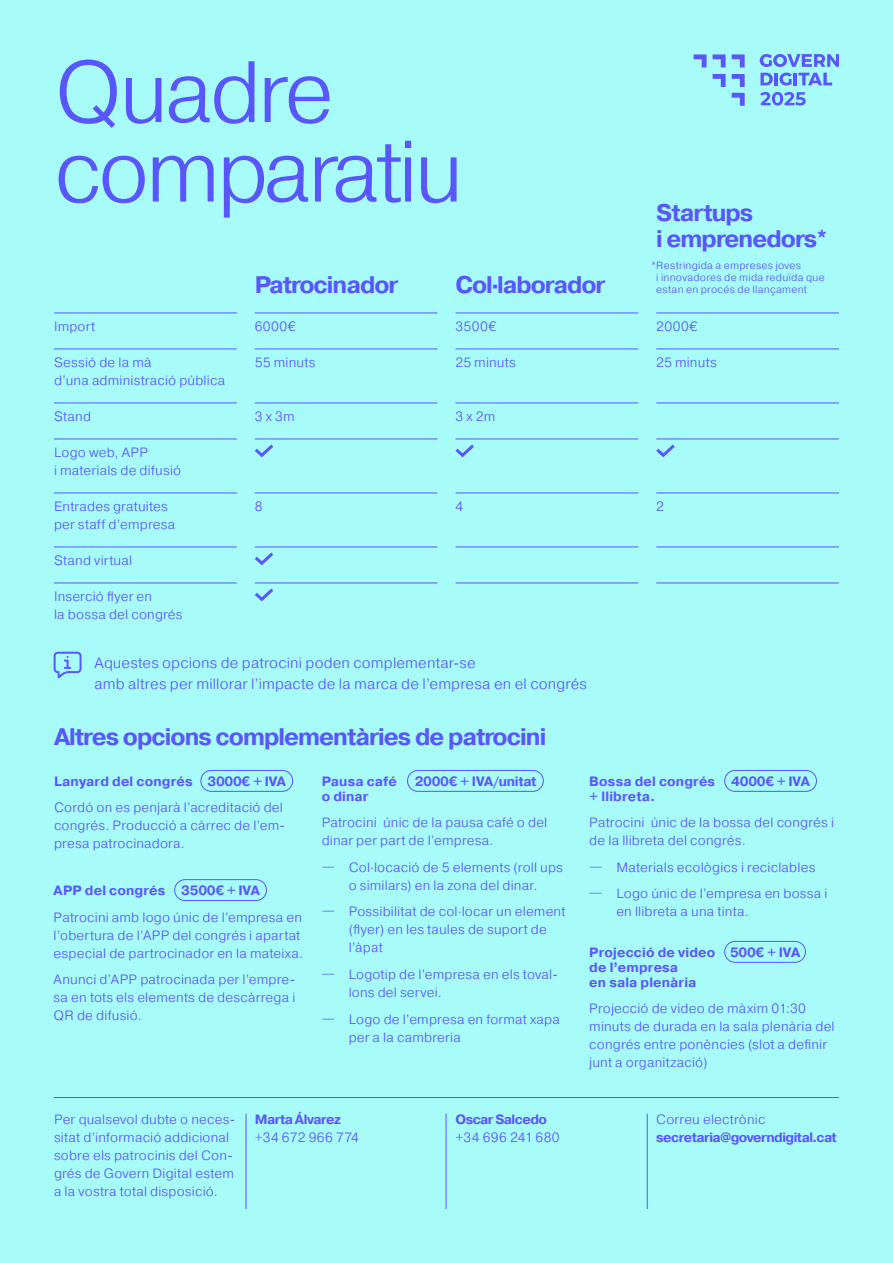
<style>
.page{position:relative;width:893px;height:1263px;background:#a7fbf9}
.page>*{position:absolute;margin:0;border:0;box-sizing:border-box;transform-origin:0 0}
.t1{font:300 86.7px/79.5px "Pragmatica";letter-spacing:-.04em;color:#5a56fe}
.t2{font:700 24px/25.2px "Pragmatica";letter-spacing:-.04em;color:#5a56fe}
.TXT{font:300 15px/21px "Pragmatica";letter-spacing:.01em;color:#5a56fe}
.TXT-2{font:300 13.5px/18px "Pragmatica";letter-spacing:.015em;color:#5a56fe}
.TXT-3{font:700 13.5px/15px "Pragmatica";letter-spacing:.005em;color:#5a56fe}
.TXT-4{font:700 13.5px/18px "Pragmatica";letter-spacing:-.04em;color:#5a56fe}
.TXT-5{font:700 13.5px "Pragmatica";letter-spacing:-.02em;color:#5a56fe}
.TXT-6{font:300 10.5px/12px "Pragmatica";letter-spacing:.025em;color:#5a56fe}
.s1{font-weight:300}
</style>
<div class="page">
<hr style="left:54px;top:313px;width:183px;height:1px;background:#5a56fe">
<hr style="left:54px;top:349px;width:183px;height:1px;background:#5a56fe">
<hr style="left:54px;top:403px;width:183px;height:1px;background:#5a56fe">
<hr style="left:54px;top:439px;width:183px;height:1px;background:#5a56fe">
<hr style="left:54px;top:493px;width:183px;height:1px;background:#5a56fe">
<hr style="left:54px;top:547px;width:183px;height:1px;background:#5a56fe">
<hr style="left:54px;top:583px;width:183px;height:1px;background:#5a56fe">
<hr style="left:255px;top:313px;width:182px;height:1px;background:#5a56fe">
<hr style="left:255px;top:349px;width:182px;height:1px;background:#5a56fe">
<hr style="left:255px;top:403px;width:182px;height:1px;background:#5a56fe">
<hr style="left:255px;top:439px;width:182px;height:1px;background:#5a56fe">
<svg style="left:252px;top:441px;width:25px;height:18px"></svg>
<hr style="left:255px;top:493px;width:182px;height:1px;background:#5a56fe">
<hr style="left:255px;top:547px;width:182px;height:1px;background:#5a56fe">
<svg style="left:252px;top:549px;width:25px;height:18px"></svg>
<hr style="left:255px;top:583px;width:182px;height:1px;background:#5a56fe">
<svg style="left:252px;top:585px;width:25px;height:18px"></svg>
<hr style="left:455px;top:313px;width:183px;height:1px;background:#5a56fe">
<hr style="left:455px;top:349px;width:183px;height:1px;background:#5a56fe">
<hr style="left:455px;top:403px;width:183px;height:1px;background:#5a56fe">
<hr style="left:455px;top:439px;width:183px;height:1px;background:#5a56fe">
<svg style="left:452px;top:441px;width:25px;height:18px"></svg>
<hr style="left:455px;top:493px;width:183px;height:1px;background:#5a56fe">
<hr style="left:455px;top:547px;width:183px;height:1px;background:#5a56fe">
<hr style="left:455px;top:583px;width:183px;height:1px;background:#5a56fe">
<hr style="left:656px;top:313px;width:183px;height:1px;background:#5a56fe">
<hr style="left:656px;top:349px;width:183px;height:1px;background:#5a56fe">
<hr style="left:656px;top:403px;width:183px;height:1px;background:#5a56fe">
<hr style="left:656px;top:439px;width:183px;height:1px;background:#5a56fe">
<svg style="left:653px;top:441px;width:25px;height:18px"></svg>
<hr style="left:656px;top:493px;width:183px;height:1px;background:#5a56fe">
<hr style="left:656px;top:547px;width:183px;height:1px;background:#5a56fe">
<hr style="left:656px;top:583px;width:183px;height:1px;background:#5a56fe">
<div style="left:201px;top:770px;width:92px;height:22px;border:1px solid #5a56fe;border-radius:10px"></div>
<div style="left:724px;top:770px;width:93px;height:22px;border:1px solid #5a56fe;border-radius:10px"></div>
<div style="left:724px;top:941px;width:82px;height:22px;border:1px solid #5a56fe;border-radius:10px"></div>
<div style="left:174px;top:879px;width:93px;height:22px;border:1px solid #5a56fe;border-radius:10px"></div>
<div style="left:407px;top:770px;width:137px;height:22px;border:1px solid #5a56fe;border-radius:10px"></div>
<hr style="left:54px;top:1097px;width:785px;height:1px;background:#5a56fe">
<hr style="left:246px;top:1113px;width:1px;height:96px;background:#5a56fe">
<hr style="left:446px;top:1113px;width:1px;height:96px;background:#5a56fe">
<hr style="left:647px;top:1113px;width:1px;height:96px;background:#5a56fe">
<svg style="left:54px;top:652px;width:28px;height:26px"></svg>
<svg style="left:732px;top:54px;width:13px;height:13px"></svg>
<svg style="left:713px;top:54px;width:13px;height:13px"></svg>
<svg style="left:732px;top:74px;width:13px;height:13px"></svg>
<svg style="left:732px;top:93px;width:13px;height:13px"></svg>
<svg style="left:713px;top:74px;width:13px;height:13px"></svg>
<svg style="left:693px;top:54px;width:13px;height:13px"></svg>
<svg style="left:760px;top:54px;width:79px;height:13px"></svg>
<svg style="left:760px;top:73px;width:13px;height:12px"></svg>
<hr style="left:774px;top:73px;width:4px;height:12px;background:#5a56fe">
<svg style="left:779px;top:73px;width:53px;height:13px"></svg>
<svg style="left:760px;top:92px;width:46px;height:14px"></svg>
<svg style="left:590px;top:867px;width:12px;height:1px"></svg>
<svg style="left:590px;top:893px;width:12px;height:1px"></svg>
<svg style="left:322px;top:867px;width:12px;height:1px"></svg>
<svg style="left:322px;top:911px;width:12px;height:1px"></svg>
<svg style="left:322px;top:974px;width:12px;height:1px"></svg>
<svg style="left:322px;top:1018px;width:12px;height:1px"></svg>
<p class="t1" style="left:54px;top:51px;width:411px">Quadre comparatiu</p>
<p class="TXT-2" style="left:54px;top:317px;width:43px">Import</p>
<p class="TXT-2" style="left:54px;top:353px;width:173px">Sessió de la mà<br>d’una administració pública</p>
<p class="TXT-2" style="left:54px;top:407px;width:39px">Stand</p>
<p class="TXT-2" style="left:54px;top:443px;width:129px">Logo web, APP<br>i materials de difusió</p>
<p class="TXT-2" style="left:54px;top:497px;width:123px">Entrades gratuites per staff d’empresa</p>
<p class="TXT-2" style="left:54px;top:551px;width:80px">Stand virtual</p>
<p class="TXT-2" style="left:54px;top:587px;width:130px">Inserció flyer en<br>la bossa del congrés</p>
<p class="t2" style="left:255px;top:272px;width:146px">Patrocinador</p>
<p class="t2" style="left:455px;top:272px;width:152px">Col·laborador</p>
<p class="TXT-2" style="left:255px;top:317px;width:43px">6000€</p>
<p class="TXT-2" style="left:255px;top:353px;width:62px">55 minuts</p>
<p class="TXT-2" style="left:455px;top:317px;width:43px">3500€</p>
<p class="TXT-2" style="left:455px;top:353px;width:62px">25 minuts</p>
<p class="TXT-2" style="left:255px;top:407px;width:41px">3 x 3m</p>
<p class="TXT-2" style="left:455px;top:407px;width:41px">3 x 2m</p>
<p class="TXT-2" style="left:255px;top:497px;width:9px">8</p>
<p class="TXT-2" style="left:455px;top:497px;width:9px">4</p>
<p class="t2" style="left:656px;top:201px;width:173px">Startups<br>i emprenedors*</p>
<p class="TXT-6" style="left:656px;top:259px;width:170px;text-indent:-5px">*Restringida a empreses joves<br>i innovadores de mida reduïda que estan en procés de llançament</p>
<p class="TXT-2" style="left:656px;top:317px;width:43px">2000€</p>
<p class="TXT-2" style="left:656px;top:353px;width:62px">25 minuts</p>
<p class="TXT-2" style="left:656px;top:497px;width:9px">2</p>
<p class="TXT" style="left:94px;top:652px;width:494px">Aquestes opcions de patrocini poden complementar-se<br>amb altres per millorar l’impacte de la marca de l’empresa en el congrés</p>
<p class="t2" style="left:54px;top:724px;width:494px">Altres opcions complementàries de patrocini</p>
<p class="TXT-3" style="left:207px;top:774px;width:80px">3000€ + IVA</p>
<p class="TXT-3" style="left:731px;top:774px;width:80px">4000€ + IVA</p>
<p class="TXT-5" style="left:415px;top:772px;width:123px">2000€ + IVA/unitat</p>
<p class="TXT-3" style="left:322px;top:774px;width:77px">Pausa café o dinar</p>
<p class="TXT-2" style="left:322px;top:813px;width:227px">Patrocini únic de la pausa café o del dinar per part de l’empresa.</p>
<p class="TXT-2" style="left:349px;top:858px;width:216px">Col·locació de 5 elements (roll ups o similars) en la zona del dinar.</p>
<p class="TXT-2" style="left:349px;top:902px;width:218px">Possibilitat de col·locar un element (flyer) en les taules de suport de l’àpat</p>
<p class="TXT-2" style="left:349px;top:965px;width:211px">Logotip de l’empresa en els toval&shy;lons del servei.</p>
<p class="TXT-2" style="left:349px;top:1009px;width:213px">Logo de l’empresa en format xapa per a la cambreria</p>
<p class="TXT-3" style="left:54px;top:774px;width:140px">Lanyard del congrés</p>
<p class="TXT-2" style="left:54px;top:798px;width:233px">Cordó on es penjarà l’acreditació del congrés. Producció a càrrec de l’em&shy;presa patrocinadora.</p>
<p class="TXT-3" style="left:589px;top:774px;width:127px">Bossa del congrés + llibreta.</p>
<p class="TXT-2" style="left:589px;top:813px;width:246px">Patrocini únic de la bossa del congrés i de la llibreta del congrés.</p>
<p class="TXT-2" style="left:616px;top:858px;width:201px">Materials ecològics i reciclables</p>
<p class="TXT-2" style="left:616px;top:884px;width:213px">Logo únic de l’empresa en bossa i en llibreta a una tinta.</p>
<p class="TXT-3" style="left:589px;top:945px;width:127px">Projecció de video de l’empresa<br>en sala plenària</p>
<p class="TXT-2" style="left:589px;top:999px;width:247px">Projecció de video de màxim 01:30 minuts de durada en la sala plenària del congrés entre ponències (slot a definir junt a organització)</p>
<p class="TXT-3" style="left:181px;top:883px;width:80px">3500€ + IVA</p>
<p class="TXT-3" style="left:54px;top:883px;width:113px">APP del congrés</p>
<p class="TXT-2" style="left:54px;top:908px;width:251px">Patrocini amb logo únic de l’empresa en l’obertura de l’APP del congrés i apartat especial de partrocinador en la mateixa.</p>
<p class="TXT-2" style="left:54px;top:970px;width:243px;text-align:justify">Anunci d’APP patrocinada per l’empre&shy;sa en tots els elements de descàrrega i QR de difusió.</p>
<p class="TXT-3" style="left:730px;top:945px;width:72px">500€ + IVA</p>
<p class="TXT-2" style="left:54px;top:1110px;width:183px">Per qualsevol dubte o neces&shy;sitat d’informació addicional sobre els patrocinis del Con&shy;grés de Govern Digital estem a la vostra total disposició.</p>
<p class="TXT-4" style="left:255px;top:1111px;width:106px">Marta Álvarez <span class="s1">+34 672 966 774</span></p>
<p class="TXT-4" style="left:455px;top:1111px;width:106px">Oscar Salcedo <span class="s1">+34 696 241 680</span></p>
<p class="TXT-4" style="left:656px;top:1111px;width:182px"><span class="s1">Correu electrònic </span>secretaria@governdigital.cat</p>
</div>
